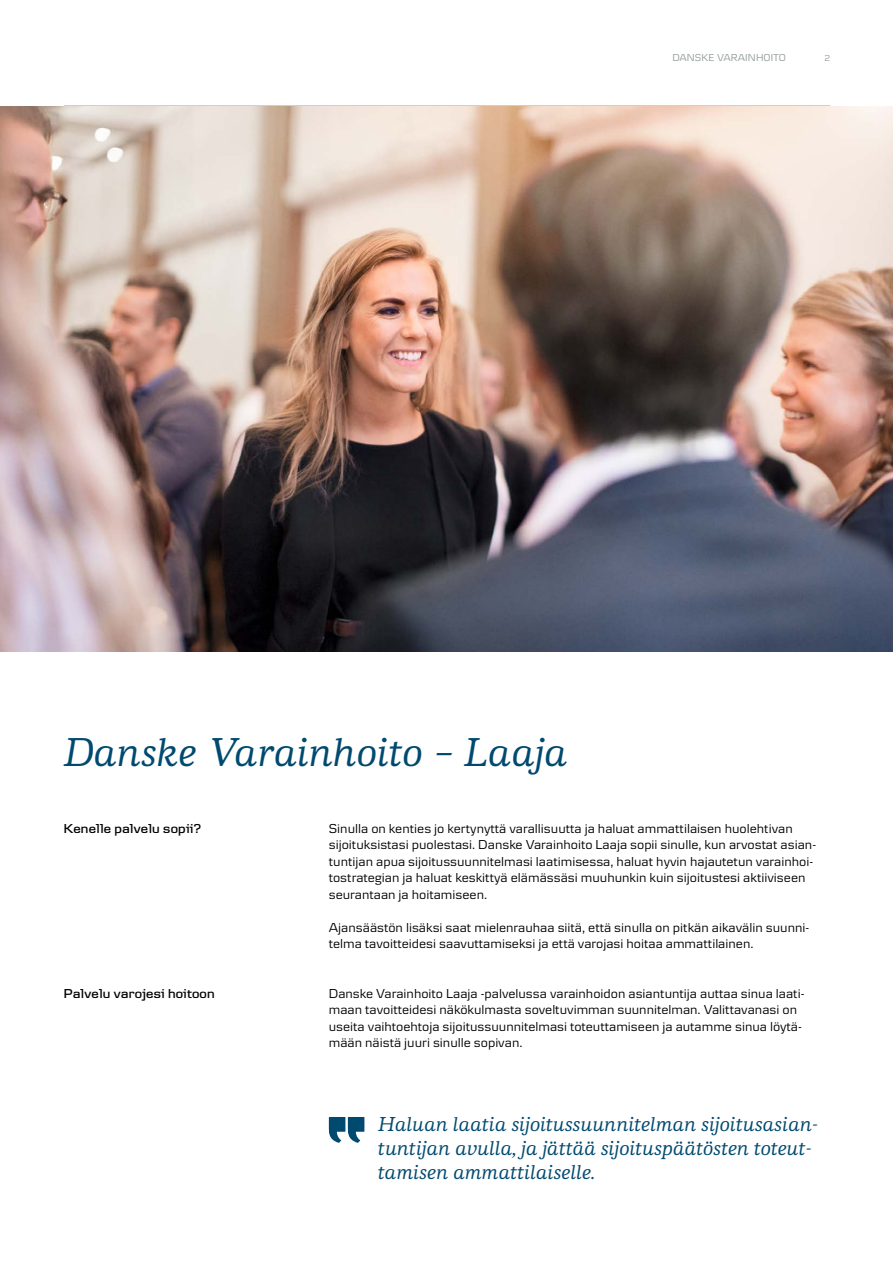
<style>
.page{position:relative;width:893px;height:1263px;background:#fff}
.page>*{position:absolute;margin:0;border:0;box-sizing:border-box;transform-origin:0 0}
.t1{font:italic 500 42px "Danske Human";color:#004a6f}
.t2{font:italic 500 21px/24px "Danske Human";color:#004a6f}
.t3{font:13.5px/16.5px "Danske Textv 2";color:#000}
.t4{font:600 13.5px "Danske Headline";letter-spacing:.02em;color:#000}
.t5{font:10.5px "Danske Textv 2";letter-spacing:.005em;color:#939c9c}
.t6{font:9px "Danske Textv 2";color:#939c9c}
</style>
<div class="page">
<img style="left:0;top:106px;width:893px;height:545px">
<svg style="left:328px;top:1117px;width:36px;height:26px"></svg>
<p class="t5" style="left:672px;top:52px;width:115px">DANSKE VARAINHOITO</p>
<p class="t6" style="left:825px;top:53px;width:7px">2</p>
<h1 class="t1" style="left:64px;top:729px;width:506px">Danske Varainhoito – Laaja</h1>
<p class="t4" style="left:64px;top:820px;width:139px">Kenelle palvelu sopii?</p>
<p class="t4" style="left:64px;top:985px;width:153px">Palvelu varojesi hoitoon</p>
<p class="t3" style="left:329px;top:820px;width:489px">Sinulla on kenties jo kertynyttä varallisuutta ja haluat ammattilaisen huolehtivan sijoituksistasi puolestasi. Danske Varainhoito Laaja sopii sinulle, kun arvostat asian&shy;tuntijan apua sijoitussuunnitelmasi laatimisessa, haluat hyvin hajautetun varainhoi&shy;tostrategian ja haluat keskittyä elämässäsi muuhunkin kuin sijoitustesi aktiiviseen seurantaan ja hoitamiseen.</p>
<p class="t3" style="left:329px;top:919px;width:482px">Ajansäästön lisäksi saat mielenrauhaa siitä, että sinulla on pitkän aikavälin suunni&shy;telma tavoitteidesi saavuttamiseksi ja että varojasi hoitaa ammattilainen.</p>
<p class="t3" style="left:329px;top:985px;width:477px">Danske Varainhoito Laaja -palvelussa varainhoidon asiantuntija auttaa sinua laati&shy;maan tavoitteidesi näkökulmasta soveltuvimman suunnitelman. Valittavanasi on useita vaihtoehtoja sijoitussuunnitelmasi toteuttamiseen ja autamme sinua löytä&shy;mään näistä juuri sinulle sopivan.</p>
<p class="t2" style="left:378px;top:1112px;width:441px">Haluan laatia sijoitussuunnitelman sijoitusasian&shy;tuntijan avulla, ja jättää sijoituspäätösten toteut&shy;tamisen ammattilaiselle.</p>
</div>
